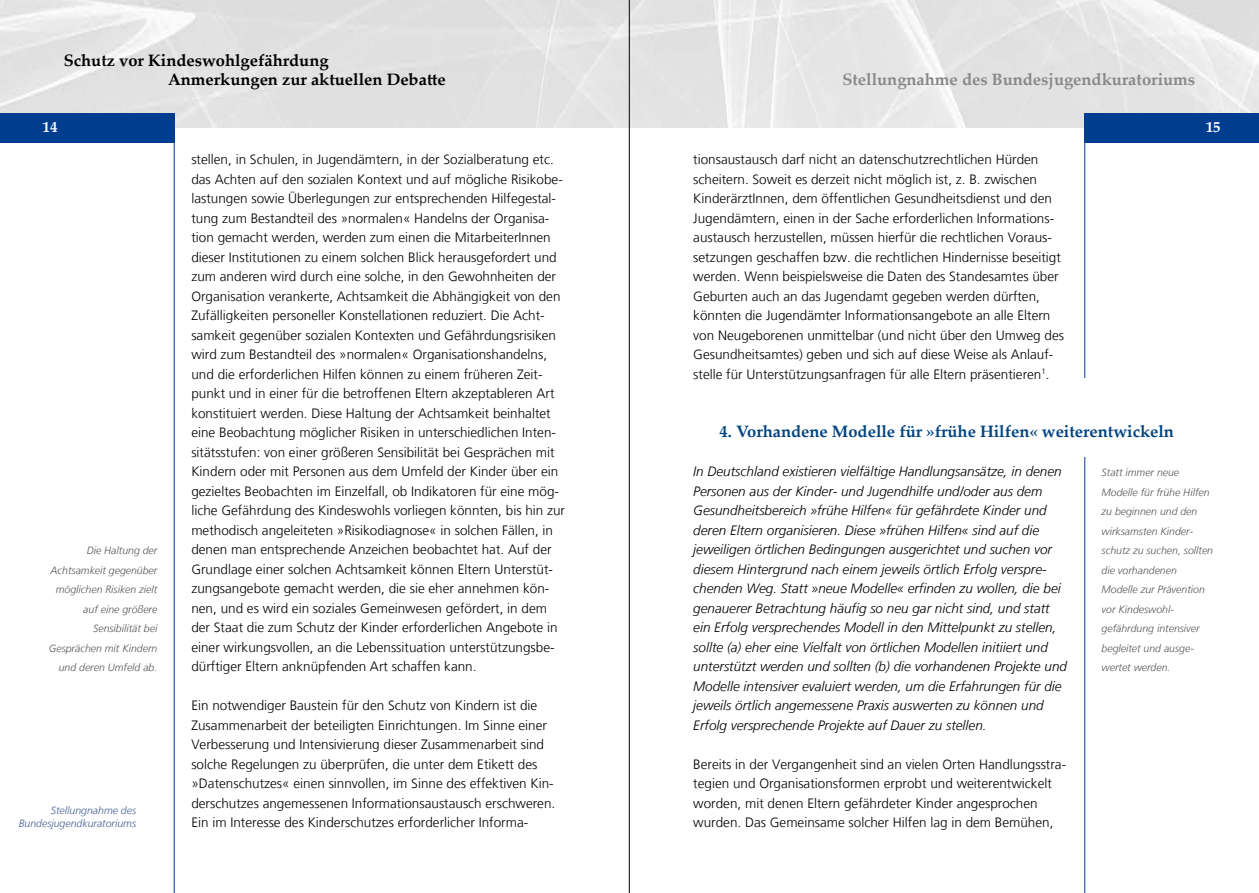
<style>
.page{position:relative;width:1259px;height:893px;background:#fff}
.page>*{position:absolute;margin:0;border:0;box-sizing:border-box;transform-origin:0 0}
.t1{font:700 16.5px/19.5px "Palatino Linotype";color:#000}
.t2{font:700 16.5px "Palatino Linotype";color:#004480}
.t3{font:700 16.5px "Palatino Linotype";color:#878889}
.t4{font:700 15px "Palatino Linotype";color:#fff}
.t5{font:300 13.5px/19.5px "Frutiger LT";color:#000}
.t6{font:italic 300 13.5px/19.5px "Frutiger LT";color:#000}
.t7{font:italic 300 10.5px/19.5px "Frutiger LT";color:#58585a;text-align:right}
.t8{font:italic 300 10.5px/13.5px "Frutiger LT";color:#465f93;text-align:right}
</style>
<div class="page">
<img style="left:0;top:0;width:1259px;height:127px">
<hr style="left:174px;top:119px;width:1px;height:774px;background:#003d8f">
<div style="left:0;top:113px;width:174px;height:29px;background:#003d8f"></div>
<hr style="left:1084px;top:118px;width:1px;height:775px;background:#003d8f">
<div style="left:1084px;top:113px;width:175px;height:29px;background:#003d8f"></div>
<div style="left:827px;top:379px;width:302px;height:78px;background:#fff"></div>
<hr style="left:629px;top:0;width:1px;height:893px;background:#000">
<p class="t1" style="left:168px;top:50px;width:279px;text-indent:-104px">Schutz vor Kindeswohlgefährdung<br>Anmerkungen zur aktuellen Debatte</p>
<p class="t3" style="left:842px;top:68px;width:354px">Stellungnahme des Bundesjugendkuratoriums</p>
<p class="t4" style="left:43px;top:116px;width:16px">14</p>
<p class="t4" style="left:1205px;top:116px;width:16px">15</p>
<p class="t7" style="left:49px;top:541px;width:110px">Die Haltung der<br>Achtsamkeit gegenüber möglichen Risiken zielt auf eine größere<br>Sensibilität bei<br>Gesprächen mit Kindern und deren Umfeld ab.</p>
<p class="t8" style="left:19px;top:803px;width:119px">Stellungnahme des<br>Bundesjugendkuratoriums</p>
<p class="t5" style="left:191px;top:150px;width:375px">stellen, in Schulen, in Jugendämtern, in der Sozialberatung etc. das Achten auf den sozialen Kontext und auf mögliche Risikobe&shy;lastungen sowie Überlegungen zur entsprechenden Hilfegestal&shy;tung zum Bestandteil des »normalen« Handelns der Organisa&shy;tion gemacht werden, werden zum einen die MitarbeiterInnen dieser Institutionen zu einem solchen Blick herausgefordert und zum anderen wird durch eine solche, in den Gewohnheiten der Organisation verankerte, Achtsamkeit die Abhängigkeit von den Zufälligkeiten personeller Konstellationen reduziert. Die Acht&shy;samkeit gegenüber sozialen Kontexten und Gefährdungsrisiken wird zum Bestandteil des »normalen« Organisationshandelns, und die erforderlichen Hilfen können zu einem früheren Zeit&shy;punkt und in einer für die betroffenen Eltern akzeptableren Art konstituiert werden. Diese Haltung der Achtsamkeit beinhaltet eine Beobachtung möglicher Risiken in unterschiedlichen Inten&shy;sitätsstufen: von einer größeren Sensibilität bei Gesprächen mit Kindern oder mit Personen aus dem Umfeld der Kinder über ein gezieltes Beobachten im Einzelfall, ob Indikatoren für eine mög&shy;liche Gefährdung des Kindeswohls vorliegen könnten, bis hin zur methodisch angeleiteten »Risikodiagnose« in solchen Fällen, in denen man entsprechende Anzeichen beobachtet hat. Auf der Grundlage einer solchen Achtsamkeit können Eltern Unterstüt&shy;zungsangebote gemacht werden, die sie eher annehmen kön&shy;nen, und es wird ein soziales Gemeinwesen gefördert, in dem der Staat die zum Schutz der Kinder erforderlichen Angebote in einer wirkungsvollen, an die Lebenssituation unterstützungsbe&shy;dürftiger Eltern anknüpfenden Art schaffen kann.</p>
<p class="t5" style="left:191px;top:696px;width:365px">Ein notwendiger Baustein für den Schutz von Kindern ist die Zusammenarbeit der beteiligten Einrichtungen. Im Sinne einer Verbesserung und Intensivierung dieser Zusammenarbeit sind solche Regelungen zu überprüfen, die unter dem Etikett des »Datenschutzes« einen sinnvollen, im Sinne des effektiven Kin&shy;derschutzes angemessenen Informationsaustausch erschweren.<br>Ein im Interesse des Kinderschutzes erforderlicher Informa-</p>
<p class="t5" style="left:693px;top:150px;width:372px">tionsaustausch darf nicht an datenschutzrechtlichen Hürden scheitern. Soweit es derzeit nicht möglich ist, z. B. zwischen KinderärztInnen, dem öffentlichen Gesundheitsdienst und den Jugendämtern, einen in der Sache erforderlichen Informations&shy;austausch herzustellen, müssen hierfür die rechtlichen Voraus&shy;setzungen geschaffen bzw. die rechtlichen Hindernisse beseitigt werden. Wenn beispielsweise die Daten des Standesamtes über Geburten auch an das Jugendamt gegeben werden dürften, könnten die Jugendämter Informationsangebote an alle Eltern von Neugeborenen unmittelbar (und nicht über den Umweg des Gesundheitsamtes) geben und sich auf diese Weise als Anlauf&shy;stelle für Unterstützungsanfragen für alle Eltern präsentieren<sup>1</sup>.</p>
<p class="t2" style="left:719px;top:420px;width:456px">4. Vorhandene Modelle für »frühe Hilfen« weiterentwickeln</p>
<p class="t7" style="left:1101px;top:463px;width:113px;text-align:left">Statt immer neue<br>Modelle für frühe Hilfen zu beginnen und den wirksamsten Kinder&shy;schutz zu suchen, sollten die vorhandenen<br>Modelle zur Prävention vor Kindeswohl&shy;gefährdung intensiver begleitet und ausge&shy;wertet werden.</p>
<p class="t6" style="left:693px;top:462px;width:375px">In Deutschland existieren vielfältige Handlungsansätze, in denen Personen aus der Kinder- und Jugendhilfe und/oder aus dem Gesundheitsbereich »frühe Hilfen« für gefährdete Kinder und deren Eltern organisieren. Diese »frühen Hilfen« sind auf die jeweiligen örtlichen Bedingungen ausgerichtet und suchen vor diesem Hintergrund nach einem jeweils örtlich Erfolg verspre&shy;chenden Weg. Statt »neue Modelle« erfinden zu wollen, die bei genauerer Betrachtung häufig so neu gar nicht sind, und statt ein Erfolg versprechendes Modell in den Mittelpunkt zu stellen, sollte (a) eher eine Vielfalt von örtlichen Modellen initiiert und unterstützt werden und sollten (b) die vorhandenen Projekte und Modelle intensiver evaluiert werden, um die Erfahrungen für die jeweils örtlich angemessene Praxis auswerten zu können und Erfolg versprechende Projekte auf Dauer zu stellen.</p>
<p class="t5" style="left:693px;top:754px;width:374px">Bereits in der Vergangenheit sind an vielen Orten Handlungsstra&shy;tegien und Organisationsformen erprobt und weiterentwickelt worden, mit denen Eltern gefährdeter Kinder angesprochen wurden. Das Gemeinsame solcher Hilfen lag in dem Bemühen,</p>
</div>
